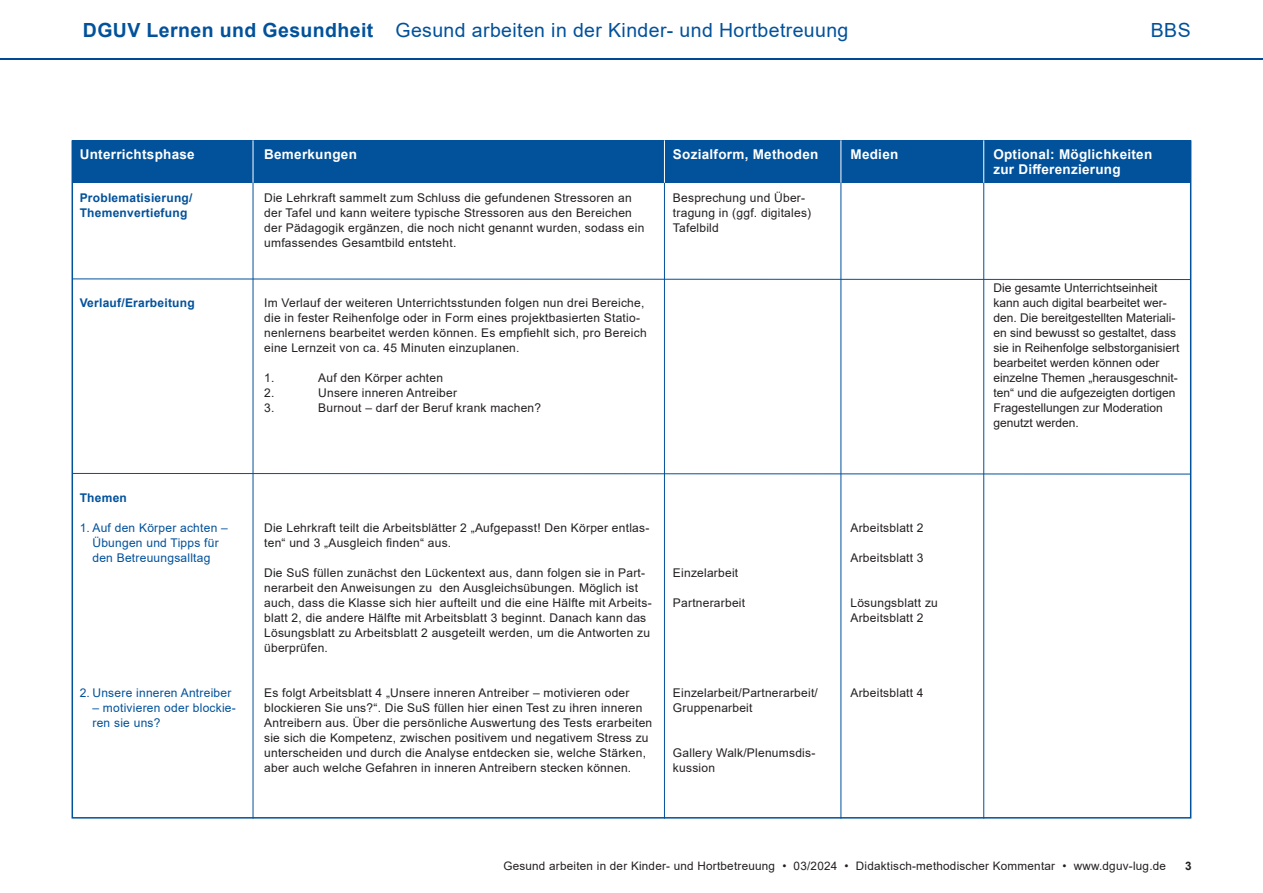
<style>
.page{position:relative;width:1263px;height:893px;background:#fff}
.page>*{position:absolute;margin:0;border:0;box-sizing:border-box;transform-origin:0 0}
.t1{font:19.5px "Arial";letter-spacing:.02em;color:#01519b}
.Fliesstext{font:700 13.5px/15px "Arial";letter-spacing:.02em;color:#fff}
.Fliesstext-2{font:12px/15px "Arial";letter-spacing:.02em;color:#231f20}
.Fliesstext-3{font:12px/15px "Arial";color:#231f20}
.Fliesstext_Aufzaehlung{font:12px/15px "Arial";letter-spacing:.02em;color:#01519b;text-align:center}
.Fliesstext-4{font:700 12px/15px "Arial";letter-spacing:.02em;color:#01519b}
.t2{font:11.7px "Arial";letter-spacing:.02em;color:#231f20}
.t3{font:700 11.7px "Arial";color:#231f20}
.s1{font-weight:700}
</style>
<div class="page">
<hr style="left:0;top:58px;width:1263px;height:2px;background:#004994">
<div style="left:72px;top:140px;width:1119px;height:43px;background:#01519b"></div>
<hr style="left:253px;top:140px;width:1px;height:43px;background:#fff">
<hr style="left:253px;top:183px;width:1px;height:636px;background:#01519b">
<hr style="left:840px;top:140px;width:1px;height:43px;background:#fff">
<hr style="left:983px;top:140px;width:1px;height:43px;background:#fff">
<hr style="left:840px;top:183px;width:1px;height:636px;background:#01519b">
<hr style="left:983px;top:183px;width:1px;height:636px;background:#01519b">
<hr style="left:664px;top:140px;width:1px;height:43px;background:#fff">
<hr style="left:664px;top:183px;width:1px;height:636px;background:#01519b">
<svg style="left:72px;top:278px;width:1119px;height:2px;background:#7ea6cc"></svg>
<svg style="left:72px;top:473px;width:1119px;height:2px;background:#7ea6cc"></svg>
<h1 class="t1" style="left:83px;top:16px;width:767px"><span class="s1">DGUV Lernen und Gesundheit</span> Gesund arbeiten in der Kinder- und Hortbetreuung</h1>
<h1 class="t1" style="left:1151px;top:16px;width:41px">BBS</h1>
<p class="Fliesstext" style="left:80px;top:147px;width:117px">Unterrichtsphase</p>
<p class="Fliesstext" style="left:264px;top:147px;width:94px">Bemerkungen</p>
<p class="Fliesstext" style="left:850px;top:147px;width:49px">Medien</p>
<p class="Fliesstext" style="left:993px;top:147px;width:160px">Optional: Möglichkeiten zur Differenzierung</p>
<p class="Fliesstext" style="left:673px;top:147px;width:147px">Sozialform, Methoden</p>
<p class="Fliesstext-4" style="left:80px;top:191px;width:114px">Problematisierung/<br>Themenvertiefung</p>
<p class="Fliesstext-2" style="left:264px;top:190px;width:382px">Die Lehrkraft sammelt zum Schluss die gefundenen Stressoren an der Tafel und kann weitere typische Stressoren aus den Bereichen der Pädagogik ergänzen, die noch nicht genannt wurden, sodass ein umfassendes Gesamtbild entsteht.</p>
<p class="Fliesstext-2" style="left:673px;top:190px;width:140px">Besprechung und Über&shy;tragung in (ggf. digitales)<br>Tafelbild</p>
<p class="Fliesstext-4" style="left:80px;top:296px;width:117px">Verlauf/Erarbeitung</p>
<p class="Fliesstext-2" style="left:264px;top:295px;width:384px">Im Verlauf der weiteren Unterrichtsstunden folgen nun drei Bereiche, die in fester Reihenfolge oder in Form eines projektbasierten Statio&shy;nenlernens bearbeitet werden können. Es empfiehlt sich, pro Bereich eine Lernzeit von ca. 45 Minuten einzuplanen.</p>
<p class="Fliesstext-2" style="left:264px;top:370px;width:12px">1.</p>
<p class="Fliesstext-2" style="left:318px;top:370px;width:126px">Auf den Körper achten</p>
<p class="Fliesstext-2" style="left:264px;top:385px;width:12px">2.</p>
<p class="Fliesstext-2" style="left:318px;top:385px;width:140px">Unsere inneren Antreiber</p>
<p class="Fliesstext-2" style="left:264px;top:400px;width:12px">3.</p>
<p class="Fliesstext-2" style="left:318px;top:400px;width:224px">Burnout – darf der Beruf krank machen?</p>
<p class="Fliesstext-3" style="left:993px;top:280px;width:188px">Die gesamte Unterrichtseinheit kann auch digital bearbeitet wer&shy;den. Die bereitgestellten Materiali&shy;en sind bewusst so gestaltet, dass sie in Reihenfolge selbstorganisiert bearbeitet werden können oder einzelne Themen „herausgeschnit&shy;ten“ und die aufgezeigten dortigen Fragestellungen zur Moderation genutzt werden.</p>
<p class="Fliesstext-4" style="left:80px;top:491px;width:49px">Themen</p>
<p class="Fliesstext_Aufzaehlung" style="left:80px;top:520px;width:150px">1. Auf den Körper achten –<br>Übungen und Tipps für den Betreuungsalltag</p>
<p class="Fliesstext_Aufzaehlung" style="left:80px;top:685px;width:153px">2. Unsere inneren Antreiber</p>
<p class="Fliesstext_Aufzaehlung" style="left:92px;top:700px;width:145px;text-align:left">– motivieren oder blockie&shy;ren sie uns?</p>
<p class="Fliesstext-2" style="left:264px;top:520px;width:387px">Die Lehrkraft teilt die Arbeitsblätter 2 „Aufgepasst! Den Körper entlas&shy;ten“ und 3 „Ausgleich finden“ aus.</p>
<p class="Fliesstext-2" style="left:264px;top:565px;width:389px">Die SuS füllen zunächst den Lückentext aus, dann folgen sie in Part&shy;nerarbeit den Anweisungen zu den Ausgleichsübungen. Möglich ist auch, dass die Klasse sich hier aufteilt und die eine Hälfte mit Arbeits&shy;blatt 2, die andere Hälfte mit Arbeitsblatt 3 beginnt. Danach kann das Lösungsblatt zu Arbeitsblatt 2 ausgeteilt werden, um die Antworten zu überprüfen.</p>
<p class="Fliesstext-2" style="left:264px;top:685px;width:390px">Es folgt Arbeitsblatt 4 „Unsere inneren Antreiber – motivieren oder blockieren Sie uns?“. Die SuS füllen hier einen Test zu ihren inneren Antreibern aus. Über die persönliche Auswertung des Tests erarbeiten sie sich die Kompetenz, zwischen positivem und negativem Stress zu unterscheiden und durch die Analyse entdecken sie, welche Stärken, aber auch welche Gefahren in inneren Antreibern stecken können.</p>
<p class="Fliesstext-2" style="left:673px;top:565px;width:67px">Einzelarbeit</p>
<p class="Fliesstext-2" style="left:673px;top:595px;width:74px">Partnerarbeit</p>
<p class="Fliesstext-2" style="left:673px;top:685px;width:146px">Einzelarbeit/Partnerarbeit/<br>Gruppenarbeit</p>
<p class="Fliesstext-2" style="left:673px;top:745px;width:144px">Gallery Walk/Plenumsdis&shy;kussion</p>
<p class="Fliesstext-2" style="left:850px;top:520px;width:75px">Arbeitsblatt 2</p>
<p class="Fliesstext-2" style="left:850px;top:550px;width:75px">Arbeitsblatt 3</p>
<p class="Fliesstext-2" style="left:850px;top:595px;width:89px">Lösungsblatt zu<br>Arbeitsblatt 2</p>
<p class="Fliesstext-2" style="left:850px;top:685px;width:75px">Arbeitsblatt 4</p>
<p class="t2" style="left:503px;top:857px;width:664px">Gesund arbeiten in der Kinder- und Hortbetreuung • 03/2024 • Didaktisch-methodischer Kommentar • www.dguv-lug.de</p>
<p class="t3" style="left:1185px;top:857px;width:8px">3</p>
</div>
